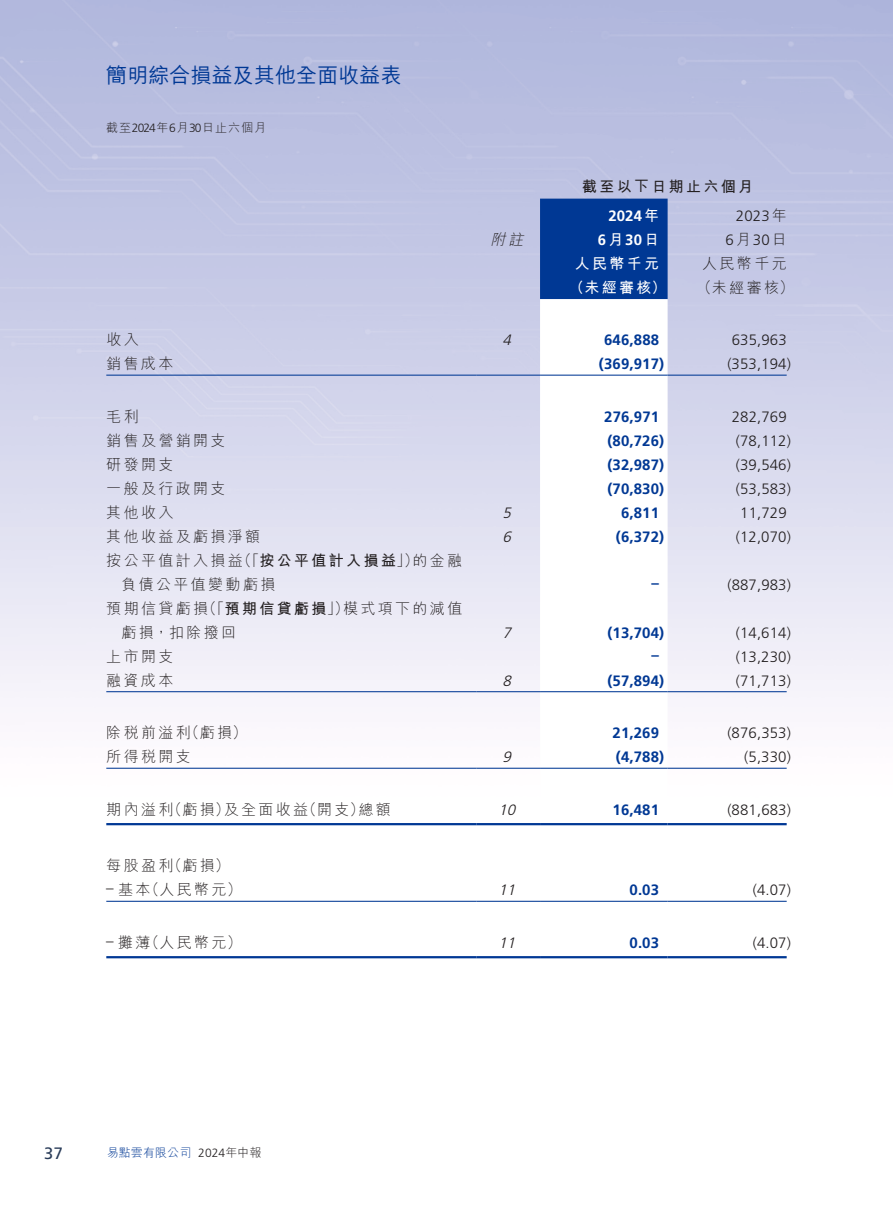
<style>
.page{position:relative;width:893px;height:1212px;background:#fff}
.page>*{position:absolute;margin:0;border:0;box-sizing:border-box;transform-origin:0 0}
.t1{font:500 21px "M Hei HK";letter-spacing:.005em;color:#003894}
.t2{font:16.5px "Frutiger LT Pro";color:#283b58}
.t3{font:300 15px "M Hei HK";letter-spacing:.16em;color:#231f20}
.t4{font:300 15px/24px "Frutiger LT Pro";letter-spacing:.01em;color:#231f20;text-align:right}
.t5{font:700 15px "Frutiger LT Pro";letter-spacing:.01em;color:#003894}
.t6{font:700 15px "M Hei HK";letter-spacing:.16em;color:#231f20}
.t7{font:italic 300 15px "Frutiger LT Pro";color:#231f20}
.t8{font:700 15px "M Hei HK";letter-spacing:.16em;color:#fff}
.t9{font:700 15px/24px "Frutiger LT Pro";letter-spacing:.01em;color:#fff;text-align:right}
.t10{font:italic 300 15px "M Hei HK";color:#231f20}
.t11{font:300 12px "M Hei HK";letter-spacing:.08em;color:#231f20}
.t12{font:300 12px "Frutiger LT Pro";color:#231f20}
.t13{font:300 12px "M Hei HK";letter-spacing:.01em;color:#003894}
.s1{font-family:"Frutiger LT Pro"}
.s2{font-family:"M Hei HK"}
.s3{font-weight:300}
</style>
<div class="page">
<div style="left:540px;top:199px;width:128px;height:100px;background:#003894"></div>
<svg style="left:540px;top:299px;width:128px;height:602px"></svg>
<hr style="left:106px;top:375px;width:370px;height:1px;background:#003894">
<hr style="left:476px;top:375px;width:64px;height:1px;background:#003894">
<hr style="left:540px;top:375px;width:128px;height:1px;background:#003894">
<hr style="left:668px;top:375px;width:119px;height:1px;background:#003894">
<hr style="left:106px;top:691px;width:370px;height:1px;background:#003894">
<hr style="left:476px;top:691px;width:64px;height:1px;background:#003894">
<hr style="left:540px;top:691px;width:128px;height:1px;background:#003894">
<hr style="left:668px;top:691px;width:119px;height:1px;background:#003894">
<hr style="left:106px;top:768px;width:370px;height:1px;background:#003894">
<hr style="left:476px;top:768px;width:64px;height:1px;background:#003894">
<hr style="left:540px;top:768px;width:128px;height:1px;background:#003894">
<hr style="left:668px;top:768px;width:119px;height:1px;background:#003894">
<hr style="left:106px;top:823px;width:370px;height:2px;background:#003894">
<hr style="left:476px;top:823px;width:64px;height:2px;background:#003894">
<hr style="left:540px;top:823px;width:128px;height:2px;background:#003894">
<hr style="left:668px;top:823px;width:119px;height:2px;background:#003894">
<hr style="left:106px;top:901px;width:370px;height:1px;background:#003894">
<hr style="left:476px;top:901px;width:64px;height:1px;background:#003894">
<hr style="left:540px;top:901px;width:128px;height:1px;background:#003894">
<hr style="left:668px;top:901px;width:119px;height:1px;background:#003894">
<hr style="left:106px;top:956px;width:370px;height:2px;background:#003894">
<hr style="left:476px;top:956px;width:64px;height:2px;background:#003894">
<hr style="left:540px;top:956px;width:128px;height:2px;background:#003894">
<hr style="left:668px;top:956px;width:119px;height:2px;background:#003894">
<h1 class="t1" style="left:106px;top:60px;width:297px">簡明綜合損益及其他全面收益表</h1>
<p class="t11" style="left:106px;top:119px;width:161px">截至<span class="s1">2024</span>年<span class="s1">6</span>月<span class="s1">30</span>日止六個月</p>
<p class="t6" style="left:582px;top:176px;width:173px">截至以下日期止六個月</p>
<p class="t10" style="left:491px;top:229px;width:39px">附註</p>
<p class="t9" style="left:598px;top:203px;width:63px">2024<span class="s2">年<br></span>6<span class="s2">月</span>30<span class="s2">日</span></p>
<p class="t4" style="left:726px;top:204px;width:63px">2023<span class="s2">年<br></span>6<span class="s2">月</span>30<span class="s2">日</span></p>
<p class="t3" style="left:702px;top:253px;width:86px">人民幣千元</p>
<p class="t8" style="left:575px;top:252px;width:86px">人民幣千元</p>
<p class="t8" style="left:569px;top:276px;width:99px">（未經審核）</p>
<p class="t3" style="left:697px;top:277px;width:99px">（未經審核(</p>
<p class="t3" style="left:106px;top:329px;width:34px">收入</p>
<p class="t7" style="left:503px;top:331px;width:14px">4</p>
<p class="t5" style="left:604px;top:331px;width:56px">646,888</p>
<p class="t4" style="left:732px;top:328px;width:56px">635,963</p>
<p class="t3" style="left:106px;top:353px;width:69px">銷售成本</p>
<p class="t5" style="left:599px;top:355px;width:67px">)369,917(</p>
<p class="t4" style="left:727px;top:352px;width:65px">)353,194(</p>
<p class="t3" style="left:106px;top:406px;width:34px">毛利</p>
<p class="t5" style="left:604px;top:408px;width:56px">276,971</p>
<p class="t4" style="left:732px;top:405px;width:56px">282,769</p>
<p class="t3" style="left:106px;top:430px;width:121px">銷售及營銷開支</p>
<p class="t5" style="left:607px;top:432px;width:58px">)80,726(</p>
<p class="t4" style="left:736px;top:429px;width:57px">)78,112(</p>
<p class="t3" style="left:106px;top:454px;width:69px">研發開支</p>
<p class="t5" style="left:607px;top:456px;width:58px">)32,987(</p>
<p class="t4" style="left:736px;top:453px;width:57px">)39,546(</p>
<p class="t3" style="left:106px;top:478px;width:121px">一般及行政開支</p>
<p class="t5" style="left:607px;top:480px;width:58px">)70,830(</p>
<p class="t4" style="left:736px;top:477px;width:57px">)53,583(</p>
<p class="t3" style="left:106px;top:502px;width:69px">其他收入</p>
<p class="t7" style="left:503px;top:504px;width:14px">5</p>
<p class="t5" style="left:621px;top:504px;width:40px">6,811</p>
<p class="t4" style="left:740px;top:501px;width:48px">11,729</p>
<p class="t3" style="left:106px;top:526px;width:155px">其他收益及虧損淨額</p>
<p class="t7" style="left:503px;top:528px;width:14px">6</p>
<p class="t5" style="left:616px;top:528px;width:50px">)6,372(</p>
<p class="t4" style="left:736px;top:525px;width:57px">)12,070(</p>
<p class="t6" style="left:237px;top:549px;width:184px"><span class="s3">（「</span>按公平值計入損益<span class="s3">」）</span></p>
<p class="t3" style="left:106px;top:550px;width:138px">按公平值計入損益</p>
<p class="t3" style="left:413px;top:550px;width:51px">的金融</p>
<p class="t3" style="left:121px;top:574px;width:155px">負債公平值變動虧損</p>
<p class="t5" style="left:652px;top:573px;width:9px">–</p>
<p class="t4" style="left:727px;top:573px;width:65px">)887,983(</p>
<p class="t3" style="left:106px;top:598px;width:103px">預期信貸虧損</p>
<p class="t6" style="left:202px;top:597px;width:149px"><span class="s3">（「</span>預期信貸虧損<span class="s3">」）</span></p>
<p class="t3" style="left:343px;top:598px;width:121px">模式項下的減值</p>
<p class="t3" style="left:121px;top:622px;width:116px">虧損，扣除撥回</p>
<p class="t7" style="left:503px;top:624px;width:14px">7</p>
<p class="t5" style="left:607px;top:624px;width:58px">)13,704(</p>
<p class="t4" style="left:736px;top:621px;width:57px">)14,614(</p>
<p class="t3" style="left:106px;top:646px;width:69px">上市開支</p>
<p class="t5" style="left:652px;top:645px;width:9px">–</p>
<p class="t4" style="left:736px;top:645px;width:57px">)13,230(</p>
<p class="t3" style="left:106px;top:670px;width:69px">融資成本</p>
<p class="t7" style="left:503px;top:672px;width:14px">8</p>
<p class="t5" style="left:607px;top:672px;width:58px">)57,894(</p>
<p class="t4" style="left:736px;top:669px;width:57px">)71,713(</p>
<p class="t3" style="left:185px;top:722px;width:64px">（虧損(</p>
<p class="t3" style="left:106px;top:722px;width:86px">除稅前溢利</p>
<p class="t5" style="left:613px;top:724px;width:48px">21,269</p>
<p class="t4" style="left:727px;top:721px;width:65px">)876,353(</p>
<p class="t3" style="left:106px;top:746px;width:86px">所得稅開支</p>
<p class="t7" style="left:503px;top:748px;width:14px">9</p>
<p class="t5" style="left:616px;top:748px;width:50px">)4,788(</p>
<p class="t4" style="left:744px;top:745px;width:48px">)5,330(</p>
<p class="t3" style="left:167px;top:799px;width:64px">（虧損）</p>
<p class="t3" style="left:302px;top:799px;width:64px">（開支）</p>
<p class="t3" style="left:224px;top:799px;width:86px">及全面收益</p>
<p class="t3" style="left:106px;top:799px;width:69px">期內溢利</p>
<p class="t3" style="left:358px;top:799px;width:34px">總額</p>
<p class="t7" style="left:498px;top:801px;width:22px">10</p>
<p class="t5" style="left:613px;top:801px;width:48px">16,481</p>
<p class="t4" style="left:727px;top:798px;width:65px">)881,683(</p>
<p class="t3" style="left:167px;top:855px;width:64px">（虧損(</p>
<p class="t3" style="left:106px;top:855px;width:69px">每股盈利</p>
<p class="t3" style="left:144px;top:879px;width:99px">（人民幣元(</p>
<p class="t3" style="left:118px;top:879px;width:34px">基本</p>
<p class="t4" style="left:106px;top:876px;width:9px">–</p>
<p class="t7" style="left:498px;top:881px;width:22px">11</p>
<p class="t5" style="left:630px;top:881px;width:31px">0.03</p>
<p class="t4" style="left:753px;top:878px;width:40px">)4.07(</p>
<p class="t3" style="left:144px;top:932px;width:99px">（人民幣元(</p>
<p class="t3" style="left:118px;top:932px;width:34px">攤薄</p>
<p class="t4" style="left:106px;top:928px;width:9px">–</p>
<p class="t7" style="left:498px;top:934px;width:22px">11</p>
<p class="t5" style="left:630px;top:934px;width:31px">0.03</p>
<p class="t4" style="left:753px;top:931px;width:40px">)4.07(</p>
<p class="t2" style="left:44px;top:1144px;width:20px">37</p>
<p class="t13" style="left:107px;top:1144px;width:86px">易點雲有限公司</p>
<p class="t12" style="left:198px;top:1146px;width:65px">2024<span class="s2">年中報</span></p>
</div>
